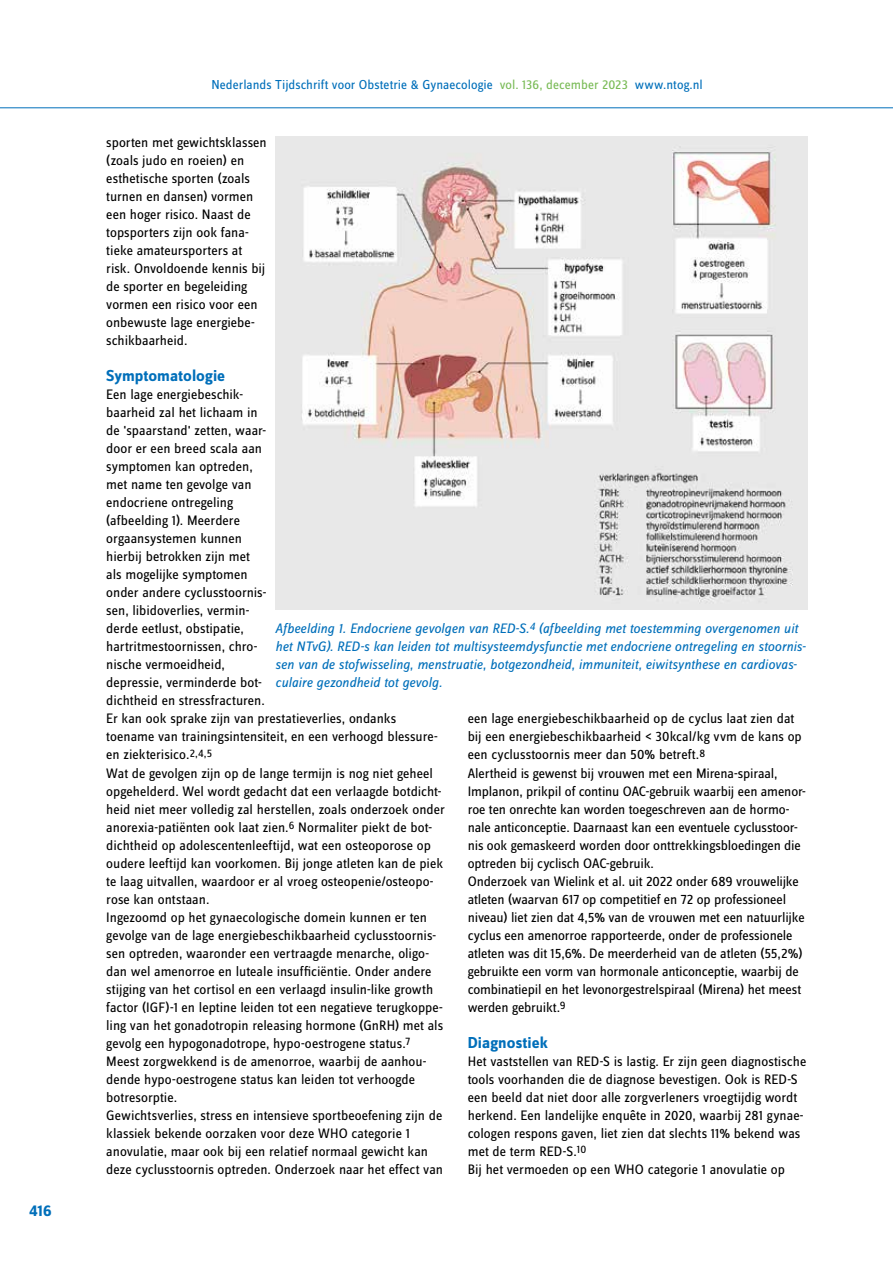
<style>
.page{position:relative;width:893px;height:1263px;background:#fff}
.page>*{position:absolute;margin:0;border:0;box-sizing:border-box;transform-origin:0 0}
.t1{font:700 16.5px "Zine Sans Dis";letter-spacing:.005em;color:#006fba}
.t2{font:14.25px/18px "Zine Sans Dis";color:#000}
.t3{font:italic 14.25px/18px "Zine Sans Dis";letter-spacing:-.005em;color:#006fba}
.t4{font:13.5px "Zine Sans Dis";letter-spacing:.005em;color:#006fba}
.s1{color:#7abb57}
</style>
<div class="page">
<hr style="left:0;top:107px;width:893px;height:1px;background:#006fba">
<img style="left:275px;top:136px;width:533px;height:473px">
<p class="t1" style="left:29px;top:1202px;width:24px">416</p>
<p class="t4" style="left:211px;top:78px;width:493px">Nederlands Tijdschrift voor Obstetrie &amp; Gynaecologie <span class="s1">vol. 136, december 2023</span> www.ntog.nl</p>
<p class="t2" style="left:106px;top:134px;width:162px">sporten met gewichtsklassen (zoals judo en roeien) en esthetische sporten (zoals turnen en dansen) vormen een hoger risico. Naast de topsporters zijn ook fana&shy;tieke amateursporters at risk. Onvoldoende kennis bij de sporter en begeleiding vormen een risico voor een onbewuste lage energiebe&shy;schikbaarheid.</p>
<p class="t1" style="left:106px;top:368px;width:120px">Symptomatologie</p>
<p class="t2" style="left:106px;top:386px;width:340px">Een lage energiebeschik-<br>baarheid zal het lichaam in<br>de 'spaarstand' zetten, waar-<br>door er een breed scala aan<br>symptomen kan optreden,<br>met name ten gevolge van<br>endocriene ontregeling<br>(afbeelding 1). Meerdere<br>orgaansystemen kunnen<br>hierbij betrokken zijn met<br>als mogelijke symptomen<br>onder andere cyclusstoornis-<br>sen, libidoverlies, vermin-<br>derde eetlust, obstipatie,<br>hartritmestoornissen, chro-<br>nische vermoeidheid,<br>depressie, verminderde bot-<br>dichtheid en stressfracturen.<br>Er kan ook sprake zijn van prestatieverlies, ondanks toename van trainingsintensiteit, en een verhoogd blessure&shy;en ziekterisico.<sup>2,4,5<br></sup>Wat de gevolgen zijn op de lange termijn is nog niet geheel opgehelderd. Wel wordt gedacht dat een verlaagde botdicht&shy;heid niet meer volledig zal herstellen, zoals onderzoek onder anorexia-patiënten ook laat zien.<sup>6</sup> Normaliter piekt de bot&shy;dichtheid op adolescentenleeftijd, wat een osteoporose op oudere leeftijd kan voorkomen. Bij jonge atleten kan de piek te laag uitvallen, waardoor er al vroeg osteopenie/osteopo&shy;rose kan ontstaan.<br>Ingezoomd op het gynaecologische domein kunnen er ten gevolge van de lage energiebeschikbaarheid cyclusstoornis&shy;sen optreden, waaronder een vertraagde menarche, oligo&shy;dan wel amenorroe en luteale insufficiëntie. Onder andere stijging van het cortisol en een verlaagd insulin-like growth factor (IGF)-1 en leptine leiden tot een negatieve terugkoppe&shy;ling van het gonadotropin releasing hormone (GnRH) met als gevolg een hypogonadotrope, hypo-oestrogene status.<sup>7<br></sup>Meest zorgwekkend is de amenorroe, waarbij de aanhou&shy;dende hypo-oestrogene status kan leiden tot verhoogde botresorptie.<br>Gewichtsverlies, stress en intensieve sportbeoefening zijn de klassiek bekende oorzaken voor deze WHO categorie 1 anovulatie, maar ook bij een relatief normaal gewicht kan deze cyclusstoornis optreden. Onderzoek naar het effect van</p>
<p class="t3" style="left:275px;top:620px;width:532px">Afbeelding 1. Endocriene gevolgen van RED-S.<sup>4</sup> (afbeelding met toestemming overgenomen uit het NTvG). RED-s kan leiden tot multisysteemdysfunctie met endocriene ontregeling en stoornis&shy;sen van de stofwisseling, menstruatie, botgezondheid, immuniteit, eiwitsynthese en cardiovas&shy;culaire gezondheid tot gevolg.</p>
<p class="t2" style="left:468px;top:710px;width:340px">een lage energiebeschikbaarheid op de cyclus laat zien dat bij een energiebeschikbaarheid &lt; 30kcal/kg vvm de kans op een cyclusstoornis meer dan 50% betreft.<sup>8<br></sup>Alertheid is gewenst bij vrouwen met een Mirena-spiraal, Implanon, prikpil of continu OAC-gebruik waarbij een amenor&shy;roe ten onrechte kan worden toegeschreven aan de hormo&shy;nale anticonceptie. Daarnaast kan een eventuele cyclusstoor&shy;nis ook gemaskeerd worden door onttrekkingsbloedingen die optreden bij cyclisch OAC-gebruik.<br>Onderzoek van Wielink et al. uit 2022 onder 689 vrouwelijke atleten (waarvan 617 op competitief en 72 op professioneel niveau) liet zien dat 4,5% van de vrouwen met een natuurlijke cyclus een amenorroe rapporteerde, onder de professionele atleten was dit 15,6%. De meerderheid van de atleten (55,2%) gebruikte een vorm van hormonale anticonceptie, waarbij de combinatiepil en het levonorgestrelspiraal (Mirena) het meest werden gebruikt.<sup>9</sup></p>
<p class="t1" style="left:468px;top:1034px;width:82px">Diagnostiek</p>
<p class="t2" style="left:468px;top:1052px;width:340px">Het vaststellen van RED-S is lastig. Er zijn geen diagnostische tools voorhanden die de diagnose bevestigen. Ook is RED-S een beeld dat niet door alle zorgverleners vroegtijdig wordt herkend. Een landelijke enquête in 2020, waarbij 281 gynae&shy;cologen respons gaven, liet zien dat slechts 11% bekend was met de term RED-S.<sup>10<br></sup>Bij het vermoeden op een WHO categorie 1 anovulatie op</p>
</div>
